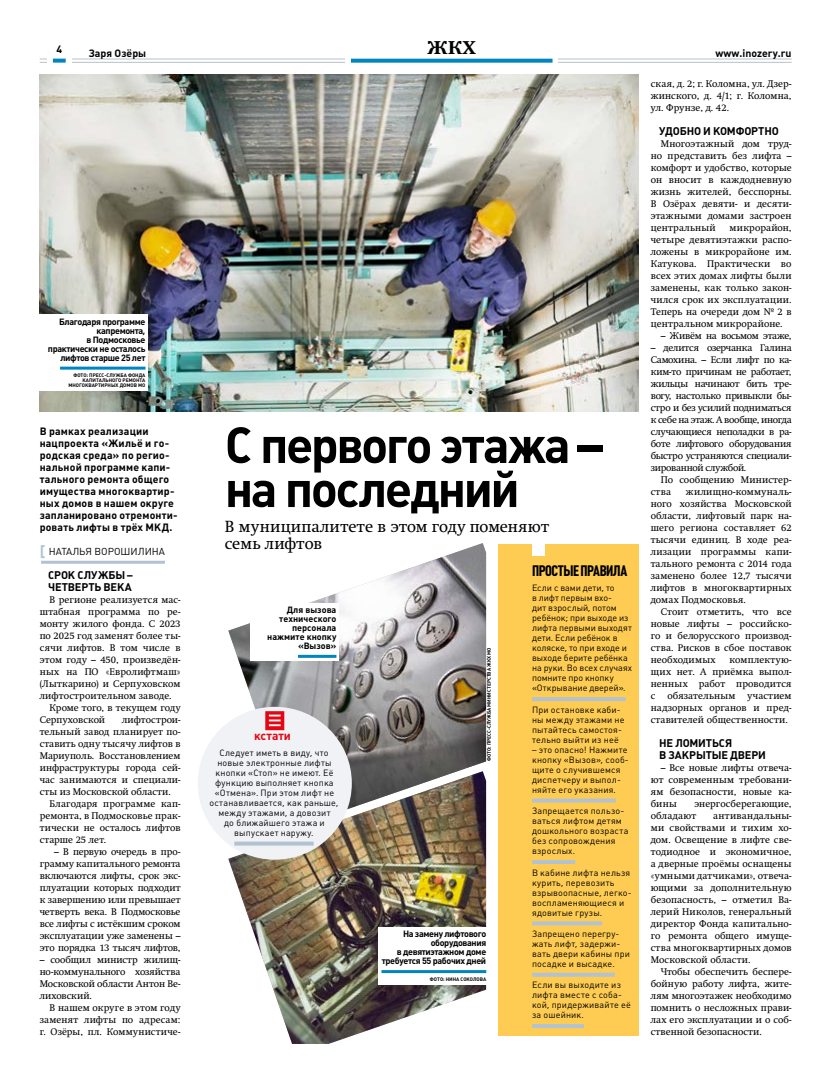
<style>
.page{position:relative;width:820px;height:1078px;background:#fff}
.page>*{position:absolute;margin:0;border:0;box-sizing:border-box;transform-origin:0 0}
.t1{font:700 50px/44px "Plumb C";letter-spacing:-.05em;color:#000}
.t2{font:18px "Swift Extra Bold C";color:#000}
.t3{font:16px/17px "Swift C";letter-spacing:.015em;color:#000}
.t4{font:700 15px "Plumb Condensed";letter-spacing:-.03em;color:#000}
.t5{font:700 12px "Plumb C";color:#e30613}
.t6{font:700 11px/12px "Plumb C";letter-spacing:-.015em;color:#000}
.t7{font:700 10.5px/12px "Plumb C";letter-spacing:.015em;color:#000}
.t8{font:10px "Plumb C";color:#000}
.t9{font:9.6px/12px "Swift C";letter-spacing:.01em;color:#000;text-align:justify}
.t10{font:9.6px "Swift C";letter-spacing:-.035em;color:#000}
.t11{font:9.6px "Swift C";letter-spacing:-.01em;color:#000}
.t12{font:9px/10px "Plumb C";letter-spacing:.015em;color:#000}
.t13{font:9px/10px "Plumb C";letter-spacing:-.005em;color:#000}
.t14{font:700 9px/9px "Plumb C";letter-spacing:-.04em;color:#000;text-align:right}
.t15{font:700 9px/9px "Plumb C";color:#000;text-align:right}
.t16{font:700 5px/5px "Plumb C";color:#000;text-align:right}
.s1{font-weight:700;font-size:15px;color:#b3c2d1}
</style>
<div class="page">
<hr style="left:40px;top:59px;width:751px;height:1px;background:#bac0c8">
<hr style="left:40px;top:62px;width:751px;height:1px;background:#bac0c8">
<div style="left:47px;top:45px;width:24px;height:26px;background:#fff"></div>
<svg style="left:53px;top:59px;width:13px;height:4px"></svg>
<div style="left:345px;top:40px;width:213px;height:26px;background:#fff"></div>
<svg style="left:351px;top:59px;width:201px;height:4px"></svg>
<hr style="left:41px;top:560px;width:124px;height:3px;background:#b3c2d1">
<img style="left:40px;top:75px;width:598px;height:336px">
<div style="left:498px;top:543px;width:140px;height:492px;background:#fecc53"></div>
<svg style="left:532px;top:697px;width:93px;height:4px"></svg>
<svg style="left:532px;top:798px;width:83px;height:4px"></svg>
<svg style="left:532px;top:860px;width:43px;height:3px"></svg>
<svg style="left:532px;top:921px;width:70px;height:4px"></svg>
<svg style="left:532px;top:972px;width:82px;height:4px"></svg>
<svg style="left:532px;top:1024px;width:51px;height:3px"></svg>
<div style="left:532px;top:543px;width:12px;height:12px;background:#fff"></div>
<img style="left:228px;top:543px;width:258px;height:228px">
<img style="left:228px;top:771px;width:258px;height:272px">
<div style="left:198px;top:706px;width:153px;height:153px;background:#f1f2f5;border-radius:50%"></div>
<svg style="left:234px;top:841px;width:79px;height:4px"></svg>
<svg style="left:265px;top:711px;width:19px;height:19px"></svg>
<div style="left:250px;top:603px;width:89px;height:57px;background:#fff"></div>
<hr style="left:298px;top:654px;width:38px;height:3px;background:#0085c0">
<div style="left:378px;top:927px;width:111px;height:57px;background:#fff"></div>
<hr style="left:381px;top:969px;width:105px;height:3px;background:#0085c0">
<div style="left:37px;top:315px;width:111px;height:76px;background:#fff"></div>
<hr style="left:60px;top:366px;width:85px;height:3px;background:#0085c0">
<p class="t7" style="left:56px;top:43px;width:7px">4</p>
<h2 class="t2" style="left:427px;top:37px;width:50px">ЖКХ</h2>
<p class="t7" style="left:89px;top:47px;width:59px">Заря Озёры</p>
<p class="t7" style="left:715px;top:47px;width:77px">www.inozery.ru</p>
<p class="t14" style="left:48px;top:317px;width:99px">Благодаря программе капремонта,<br>в Подмосковье практически не осталось лифтов старше 25 лет</p>
<p class="t16" style="left:68px;top:373px;width:79px">ФОТО: ПРЕСС-СЛУЖБА ФОНДА<br>КАПИТАЛЬНОГО РЕМОНТА<br>МНОГОКВАРТИРНЫХ ДОМОВ МО</p>
<p class="t7" style="left:40px;top:425px;width:139px">В рамках реализации нацпроекта «Жильё и го&shy;родская среда» по регио&shy;нальной программе капи&shy;тального ремонта общего имущества многоквартир&shy;ных домов в нашем округе запланировано отремонти&shy;ровать лифты в трёх МКД.</p>
<p class="t8" style="left:40px;top:545px;width:127px"><span class="s1">[</span> НАТАЛЬЯ ВОРОШИЛИНА</p>
<p class="t6" style="left:48px;top:569px;width:86px">СРОК СЛУЖБЫ –<br>ЧЕТВЕРТЬ ВЕКА</p>
<p class="t9" style="left:50px;top:593px;width:132px">В регионе реализуется мас-</p>
<p class="t9" style="left:40px;top:605px;width:142px">штабная программа по ре-</p>
<p class="t9" style="left:40px;top:617px;width:142px">монту жилого фонда. С 2023</p>
<p class="t9" style="left:40px;top:629px;width:142px">по 2025 год заменят более ты-</p>
<p class="t9" style="left:40px;top:641px;width:142px">сячи лифтов. В том числе в</p>
<p class="t9" style="left:40px;top:653px;width:142px">этом году – 450, произведён-</p>
<p class="t9" style="left:40px;top:665px;width:142px">ных на ПО «Евролифтмаш»</p>
<p class="t9" style="left:40px;top:677px;width:142px">(Лыткарино) и Серпуховском</p>
<p class="t9" style="left:40px;top:689px;width:133px">лифтостроительном заводе.</p>
<p class="t9" style="left:50px;top:701px;width:132px">Кроме того, в текущем году</p>
<p class="t11" style="left:40px;top:714px;width:67px">Серпуховской</p>
<p class="t9" style="left:40px;top:713px;width:142px;text-indent:82px">лифтострои&shy;тельный завод планирует по&shy;ставить одну тысячу лифтов в Мариуполь. Восстановлением инфраструктуры города сей&shy;час занимаются и специали&shy;сты из Московской области.</p>
<p class="t9" style="left:40px;top:797px;width:142px;text-indent:10px">Благодаря программе кап&shy;ремонта, в Подмосковье прак&shy;тически не осталось лифтов старше 25 лет.</p>
<p class="t9" style="left:40px;top:845px;width:142px;text-indent:14px">– В первую очередь в про&shy;грамму капитального ремонта включаются лифты, срок экс&shy;плуатации которых подходит к завершению или превышает четверть века. В Подмосковье все лифты с истёкшим сроком эксплуатации уже заменены – это порядка 13 тысяч лифтов,</p>
<p class="t9" style="left:40px;top:953px;width:142px">– сообщил министр жилищ&shy;но-коммунального хозяйства Московской области Антон Ве&shy;лиховский.</p>
<p class="t9" style="left:40px;top:1001px;width:142px;text-indent:10px">В нашем округе в этом году заменят лифты по адресам: г. Озёры, пл. Коммунистиче-</p>
<h1 class="t1" style="left:225px;top:422px;width:379px">С первого этажа – на последний</h1>
<h3 class="t3" style="left:225px;top:518px;width:325px">В муниципалитете в этом году поменяют семь лифтов</h3>
<p class="t15" style="left:267px;top:605px;width:71px">Для вызова технического персонала нажмите кнопку «Вызов»</p>
<p class="t5" style="left:254px;top:728px;width:38px">кстати</p>
<p class="t12" style="left:209px;top:747px;width:130px;text-align:center">Следует иметь в виду, что новые электронные лифты кнопки «Стоп» не имеют. Её функцию выполняет кнопка «Отмена». При этом лифт не останавливается, как раньше, между этажами, а довозит<br>до ближайшего этажа и выпускает наружу.</p>
<p class="t16" style="left:486px;top:761px;width:115px;rotate:-90deg">ФОТО: ПРЕСС-СЛУЖБА МИНИСТЕРСТВА ЖКХ МО</p>
<p class="t14" style="left:381px;top:929px;width:106px">На замену лифтового оборудования<br>в девятиэтажном доме требуется 55 рабочих дней</p>
<p class="t16" style="left:430px;top:976px;width:58px">ФОТО: НИНА СОКОЛОВА</p>
<h3 class="t4" style="left:532px;top:562px;width:97px">ПРОСТЫЕ ПРАВИЛА</h3>
<p class="t13" style="left:532px;top:583px;width:101px">Если с вами дети, то<br>в лифт первым вхо-<br>дит взрослый, потом ребёнок; при выходе из лифта первыми выходят дети. Если ребёнок в коляске, то при входе и выходе берите ребёнка на руки. Во всех случаях помните про кнопку «Открывание дверей».</p>
<p class="t12" style="left:532px;top:704px;width:94px">При остановке каби&shy;ны между этажами не пытайтесь самостоя&shy;тельно выйти из неё</p>
<p class="t12" style="left:532px;top:744px;width:98px">– это опасно! Нажмите кнопку «Вызов», сооб&shy;щите о случившемся диспетчеру и выпол&shy;няйте его указания.</p>
<p class="t12" style="left:532px;top:805px;width:98px">Запрещается пользо&shy;ваться лифтом детям дошкольного возраста без сопровождения взрослых.</p>
<p class="t12" style="left:532px;top:867px;width:101px">В кабине лифта нельзя курить, перевозить взрывоопасные, легко&shy;воспламеняющиеся и ядовитые грузы.</p>
<p class="t12" style="left:532px;top:928px;width:99px">Запрещено перегру&shy;жать лифт, задержи&shy;вать двери кабины при посадке и высадке.</p>
<p class="t12" style="left:532px;top:979px;width:100px">Если вы выходите из лифта вместе с соба&shy;кой, придерживайте её за ошейник.</p>
<p class="t9" style="left:650px;top:77px;width:142px">ская, д. 2; г. Коломна, ул. Дзер&shy;жинского, д. 4/1; г. Коломна, ул. Фрунзе, д. 42.</p>
<p class="t6" style="left:659px;top:125px;width:121px">УДОБНО И КОМФОРТНО</p>
<p class="t9" style="left:650px;top:137px;width:142px;text-indent:10px">Многоэтажный дом труд&shy;но представить без лифта – комфорт и удобство, которые он вносит в каждодневную жизнь жителей, бесспорны.<br>В Озёрах девяти- и десяти&shy;этажными домами застроен центральный</p>
<p class="t9" style="left:650px;top:221px;width:142px;text-indent:79px">микрорайон, четыре девятиэтажки распо&shy;ложены в микрорайоне им.<br>Катукова. Практически во всех этих домах лифты были заменены, как только закон&shy;чился срок их эксплуатации.<br>Теперь на очереди дом № 2 в центральном микрорайоне.</p>
<p class="t10" style="left:660px;top:330px;width:132px">– Живём на восьмом этаже,</p>
<p class="t9" style="left:650px;top:341px;width:142px">– делится озерчанка Галина Самохина. – Если лифт по ка&shy;ким-то причинам не работает, жильцы начинают бить тре&shy;вогу, настолько привыкли бы&shy;стро и без усилий подниматься к себе на этаж. А вообще, иногда случающиеся неполадки в ра&shy;боте лифтового оборудования быстро устраняются специали&shy;зированной службой.</p>
<p class="t9" style="left:650px;top:473px;width:142px;text-indent:10px">По сообщению Министер&shy;ства</p>
<p class="t9" style="left:650px;top:485px;width:142px;text-indent:35px">жилищно-коммуналь&shy;ного хозяйства Московской области, лифтовый парк на&shy;шего региона составляет 62 тысячи единиц. В ходе реа&shy;лизации программы капи&shy;тального ремонта с 2014 года заменено более 12,7 тысячи лифтов в многоквартирных домах Подмосковья.</p>
<p class="t9" style="left:650px;top:605px;width:142px;text-indent:10px">Стоит отметить, что все новые лифты – российско&shy;го и белорусского производ&shy;ства. Рисков в сбое поставок необходимых</p>
<p class="t9" style="left:650px;top:653px;width:142px;text-indent:79px">комплектую&shy;щих нет. А приёмка выпол&shy;ненных работ проводится с</p>
<p class="t9" style="left:667px;top:689px;width:69px">обязательным</p>
<p class="t9" style="left:650px;top:689px;width:142px;text-indent:97px">участием надзорных органов и пред&shy;ставителей общественности.</p>
<p class="t6" style="left:659px;top:737px;width:108px">НЕ ЛОМИТЬСЯ<br>В ЗАКРЫТЫЕ ДВЕРИ</p>
<p class="t9" style="left:650px;top:761px;width:142px;text-indent:10px">– Все новые лифты отвеча&shy;ют современным требовани&shy;ям безопасности, новые ка&shy;бины</p>
<p class="t9" style="left:650px;top:797px;width:142px;text-indent:44px">энергосберегающие, обладают</p>
<p class="t9" style="left:650px;top:809px;width:142px;text-indent:62px">антивандальны&shy;ми свойствами и тихим хо&shy;дом. Освещение в лифте све&shy;тодиодное и экономичное, а дверные проёмы оснащены «умными датчиками», отвеча&shy;ющими за дополнительную безопасность, – отметил Ва&shy;лерий Николов, генеральный директор Фонда капитально&shy;го ремонта общего имуще&shy;ства многоквартирных домов Московской области.</p>
<p class="t9" style="left:650px;top:965px;width:142px;text-indent:10px">Чтобы обеспечить беспере&shy;бойную работу лифта, жите&shy;лям многоэтажек необходимо помнить о несложных прави&shy;лах его эксплуатации и о соб&shy;ственной безопасности.</p>
</div>
